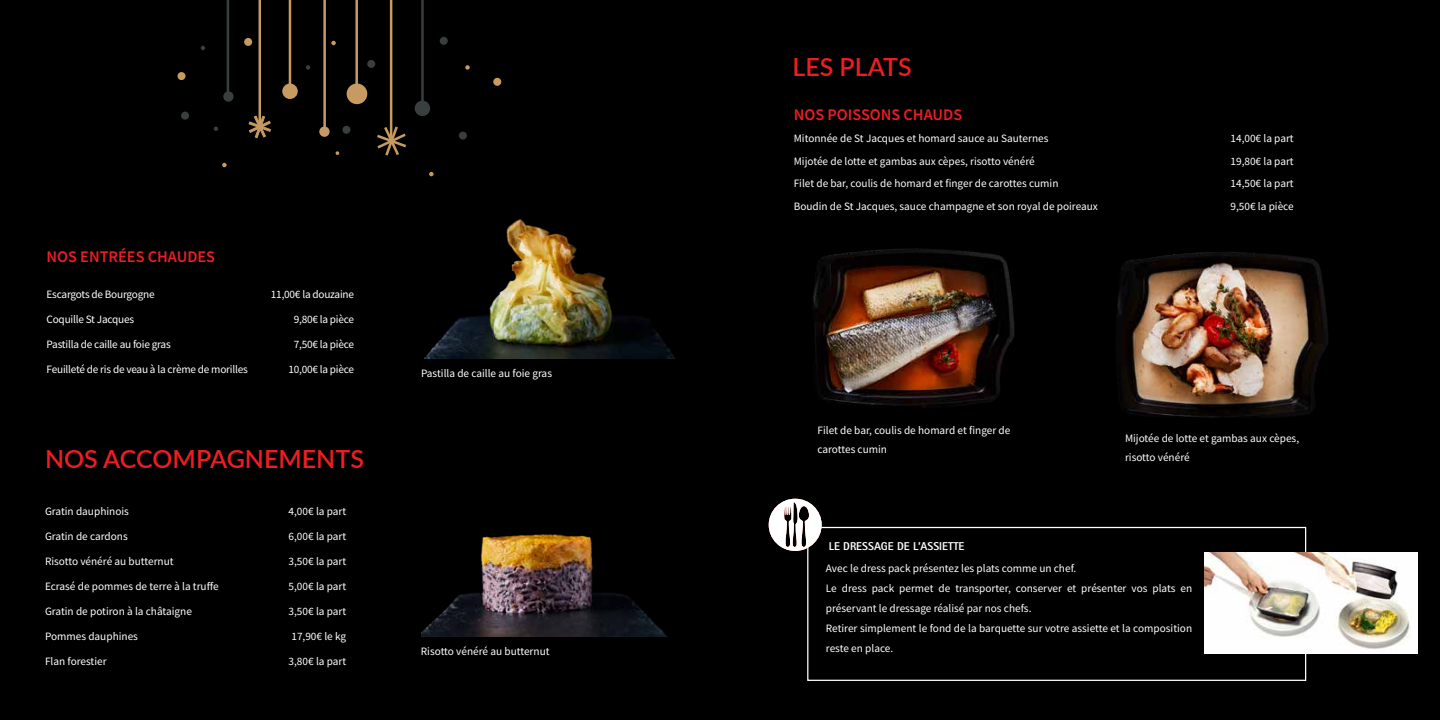
<style>
.page{position:relative;width:1440px;height:720px;background:#fff}
.page>*{position:absolute;margin:0;border:0;box-sizing:border-box;transform-origin:0 0}
.t1{font:600 25px "Lato";color:#ed1d24}
.t2{font:600 16.25px "Source Sans Pro";color:#ed1d24}
.t3{font:800 11.38px "Agfa Rotis Sans Serif";color:#fff}
.t4{font:11.25px/20px "Source Sans Pro";color:#fff}
.t5{font:11.25px "Source Sans Pro";letter-spacing:-.02em;color:#fff}
</style>
<div class="page">
<div style="left:0;top:0;width:750px;height:720px;background:#000"></div>
<div style="left:690px;top:0;width:750px;height:720px;background:#000"></div>
<img style="left:1117px;top:252px;width:211px;height:166px">
<img style="left:812px;top:248px;width:203px;height:160px">
<img style="left:424px;top:219px;width:251px;height:139px">
<img style="left:422px;top:534px;width:245px;height:102px">
<div style="left:807px;top:527px;width:499px;height:154px;border:1px solid #fff"></div>
<svg style="left:769px;top:499px;width:53px;height:52px"></svg>
<div style="left:493px;top:78px;width:8px;height:8px;background:#c79a61;border-radius:50%"></div>
<div style="left:459px;top:132px;width:8px;height:8px;background:#393e3e;border-radius:50%"></div>
<div style="left:181px;top:112px;width:8px;height:8px;background:#393e3e;border-radius:50%"></div>
<div style="left:367px;top:60px;width:8px;height:8px;background:#393e3e;border-radius:50%"></div>
<div style="left:178px;top:72px;width:8px;height:8px;background:#c79a61;border-radius:50%"></div>
<svg style="left:214px;top:127px;width:4px;height:4px"></svg>
<svg style="left:201px;top:46px;width:4px;height:4px"></svg>
<svg style="left:336px;top:151px;width:3px;height:4px"></svg>
<svg style="left:465px;top:65px;width:5px;height:5px"></svg>
<svg style="left:429px;top:172px;width:5px;height:4px"></svg>
<svg style="left:222px;top:163px;width:5px;height:4px"></svg>
<div style="left:342px;top:126px;width:8px;height:8px;background:#393e3e;border-radius:50%"></div>
<div style="left:440px;top:37px;width:8px;height:8px;background:#393e3e;border-radius:50%"></div>
<svg style="left:377px;top:127px;width:29px;height:29px"></svg>
<hr style="left:390px;top:0;width:2px;height:141px;background:#c79a61">
<div style="left:347px;top:84px;width:20px;height:20px;background:#c79a61;border-radius:50%"></div>
<hr style="left:355px;top:0;width:3px;height:90px;background:#c79a61">
<svg style="left:248px;top:115px;width:23px;height:23px"></svg>
<hr style="left:259px;top:0;width:2px;height:124px;background:#c79a61">
<div style="left:282px;top:84px;width:16px;height:15px;background:#c79a61;border-radius:50%"></div>
<hr style="left:289px;top:0;width:2px;height:90px;background:#c79a61">
<div style="left:319px;top:127px;width:11px;height:10px;background:#c79a61;border-radius:50%"></div>
<hr style="left:323px;top:0;width:3px;height:131px;background:#c79a61">
<div style="left:415px;top:101px;width:15px;height:15px;background:#393e3e;border-radius:50%"></div>
<hr style="left:421px;top:0;width:3px;height:108px;background:#393e3e">
<div style="left:223px;top:91px;width:11px;height:11px;background:#393e3e;border-radius:50%"></div>
<hr style="left:227px;top:0;width:2px;height:95px;background:#393e3e">
<div style="left:244px;top:38px;width:8px;height:8px;background:#c79a61;border-radius:50%"></div>
<svg style="left:306px;top:65px;width:4px;height:5px"></svg>
<svg style="left:331px;top:41px;width:5px;height:4px"></svg>
<img style="left:1204px;top:552px;width:214px;height:102px">
<h2 class="t2" style="left:47px;top:246px;width:170px">NOS ENTRÉES CHAUDES</h2>
<p class="t5" style="left:47px;top:288px;width:110px">Escargots de Bourgogne</p>
<p class="t5" style="left:271px;top:288px;width:85px">11,00€ la douzaine</p>
<p class="t5" style="left:47px;top:313px;width:89px">Coquille St Jacques</p>
<p class="t5" style="left:294px;top:313px;width:62px">9,80€ la pièce</p>
<p class="t5" style="left:47px;top:338px;width:126px">Pastilla de caille au foie gras</p>
<p class="t5" style="left:294px;top:338px;width:62px">7,50€ la pièce</p>
<p class="t5" style="left:47px;top:363px;width:203px">Feuilleté de ris de veau à la crème de morilles</p>
<p class="t5" style="left:288px;top:363px;width:67px">10,00€ la pièce</p>
<h1 class="t1" style="left:45px;top:440px;width:320px">NOS ACCOMPAGNEMENTS</h1>
<p class="t4" style="left:45px;top:501px;width:85px">Gratin dauphinois</p>
<p class="t4" style="left:289px;top:501px;width:59px">4,00€ la part</p>
<p class="t4" style="left:45px;top:526px;width:84px">Gratin de cardons</p>
<p class="t4" style="left:289px;top:526px;width:59px">6,00€ la part</p>
<p class="t4" style="left:45px;top:551px;width:130px">Risotto vénéré au butternut</p>
<p class="t4" style="left:289px;top:551px;width:59px">3,50€ la part</p>
<p class="t4" style="left:45px;top:576px;width:175px">Ecrasé de pommes de terre à la truffe</p>
<p class="t4" style="left:289px;top:576px;width:59px">5,00€ la part</p>
<p class="t4" style="left:45px;top:601px;width:149px">Gratin de potiron à la châtaigne</p>
<p class="t4" style="left:289px;top:601px;width:59px">3,50€ la part</p>
<p class="t4" style="left:45px;top:626px;width:95px">Pommes dauphines</p>
<p class="t4" style="left:291px;top:626px;width:56px">17,90€ le kg</p>
<p class="t4" style="left:45px;top:651px;width:63px">Flan forestier</p>
<p class="t4" style="left:289px;top:651px;width:59px">3,80€ la part</p>
<p class="t4" style="left:421px;top:363px;width:132px">Pastilla de caille au foie gras</p>
<p class="t4" style="left:421px;top:642px;width:130px">Risotto vénéré au butternut</p>
<h1 class="t1" style="left:792px;top:49px;width:121px">LES PLATS</h1>
<h2 class="t2" style="left:794px;top:104px;width:170px">NOS POISSONS CHAUDS</h2>
<p class="t4" style="left:794px;top:128px;width:256px">Mitonnée de St Jacques et homard sauce au Sauternes</p>
<p class="t4" style="left:1230px;top:128px;width:65px">14,00€ la part</p>
<p class="t4" style="left:794px;top:151px;width:243px">Mijotée de lotte et gambas aux cèpes, risotto vénéré</p>
<p class="t4" style="left:1230px;top:151px;width:65px">19,80€ la part</p>
<p class="t4" style="left:794px;top:173px;width:266px">Filet de bar, coulis de homard et finger de carottes cumin</p>
<p class="t4" style="left:1230px;top:173px;width:65px">14,50€ la part</p>
<p class="t4" style="left:794px;top:196px;width:306px">Boudin de St Jacques, sauce champagne et son royal de poireaux</p>
<p class="t4" style="left:1230px;top:196px;width:65px">9,50€ la pièce</p>
<p class="t4" style="left:818px;top:421px;width:194px;line-height:18.8px">Filet de bar, coulis de homard et finger de carottes cumin</p>
<p class="t3" style="left:829px;top:539px;width:137px">LE DRESSAGE DE L’ASSIETTE</p>
<p class="t4" style="left:1125px;top:429px;width:176px;line-height:18.8px">Mijotée de lotte et gambas aux cèpes, risotto vénéré</p>
<p class="t4" style="left:826px;top:558px;width:368px">Avec le dress pack présentez les plats comme un chef.<br>Le dress pack permet de transporter, conserver et présenter vos plats en préservant le dressage réalisé par nos chefs.<br>Retirer simplement le fond de la barquette sur votre assiette et la composition reste en place.</p>
</div>
